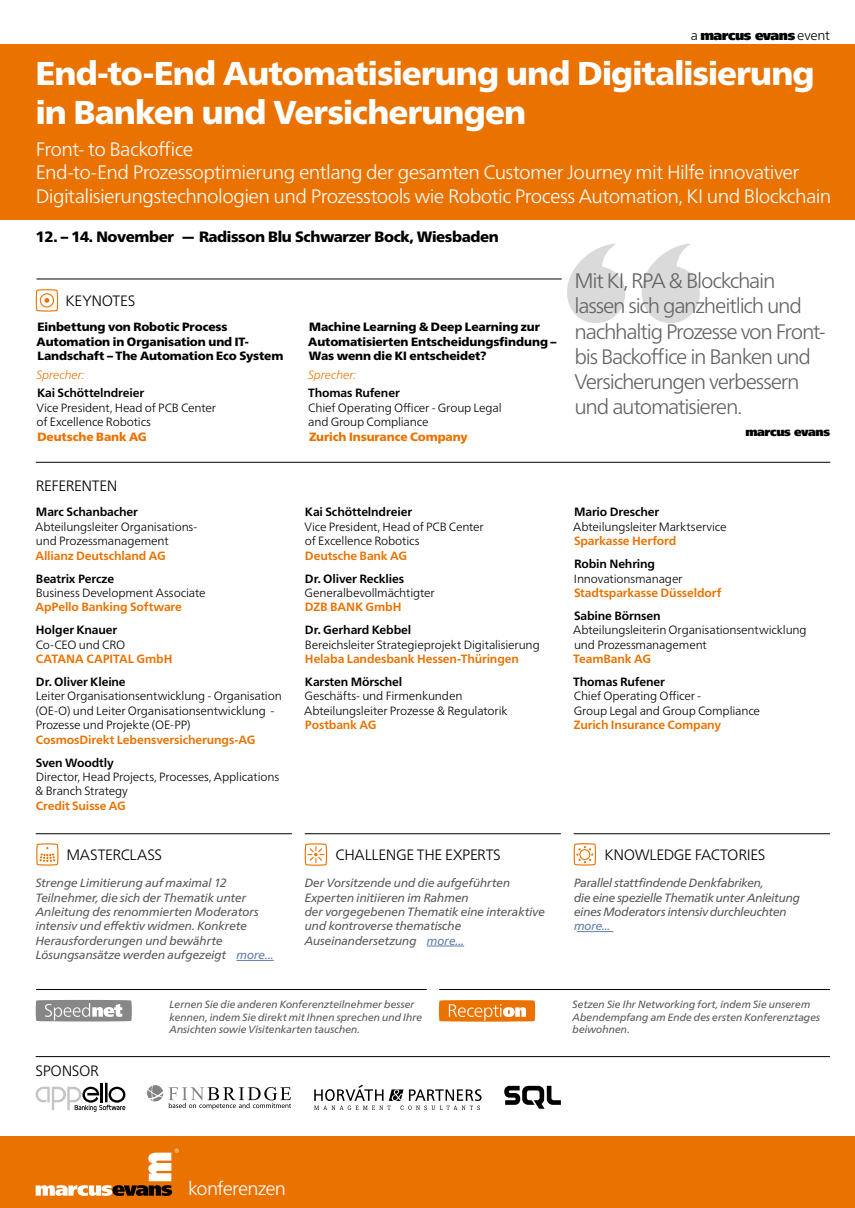
<style>
.page{position:relative;width:855px;height:1208px;background:#fff}
.page>*{position:absolute;margin:0;border:0;box-sizing:border-box;transform-origin:0 0}
.t1{font:900 33px/38.5px "Frutiger Neue LTW1 G";letter-spacing:-.025em;color:#fff}
.t2{font:300 21px/25.2px "Frutiger Neue LTW1 G";letter-spacing:-.06em;color:#646363}
.t3{font:300 19.5px/23.4px "Frutiger Neue LTW1 G";letter-spacing:-.03em;color:#fff}
.t4{font:300 18.75px "Frutiger Neue LTW1 G";letter-spacing:-.045em;color:#fff}
.t5{font:300 15px "Frutiger Neue LTW1 G";letter-spacing:-.02em;color:#000}
.t6{font:900 15px "Frutiger Neue LTW1 G";letter-spacing:-.025em;color:#000}
.t7{font:900 13.5px "Frutiger LT";letter-spacing:-.04em;color:#000}
.t8{font:300 12px/14.4px "Frutiger Neue LTW1 G";letter-spacing:-.015em;color:#000}
.t9{font:italic 12px/14.4px "Frutiger Neue LTW1 G";letter-spacing:-.015em;color:#575756}
.t10{font:700 12px "Frutiger Neue LTW1 G";letter-spacing:-.01em;color:#ea7200}
.t11{font:700 12px "Frutiger Neue LTW1 G";letter-spacing:-.01em;color:#000}
.t12{font:900 12px/14.4px "Frutiger Neue LTW1 G";letter-spacing:-.005em;color:#000}
.t13{font:900 12px "Frutiger Neue LTW1 G";letter-spacing:-.005em;color:#ea7200}
.t14{font:italic 300 12px "Frutiger Neue LTW1 G";letter-spacing:-.015em;color:#ea7200}
.t15{font:900 12px "Frutiger LT";letter-spacing:-.035em;color:#000}
.t16{font:italic 12px "Frutiger Neue LTW1 G";color:#607da9}
.t17{font:italic 10.5px/12.6px "Frutiger Neue LTW1 G";letter-spacing:-.005em;color:#575756}
.s1{font-family:"Frutiger Neue LTW1 G";font-weight:300}
.s2{color:#607da9}
</style>
<div class="page">
<div style="left:0;top:44px;width:855px;height:176px;background:#ea7200"></div>
<div style="left:0;top:1136px;width:855px;height:72px;background:#ea7200"></div>
<svg style="left:567px;top:243px;width:133px;height:80px"></svg>
<svg style="left:36px;top:1148px;width:143px;height:47px"></svg>
<hr style="left:36px;top:989px;width:391px;height:1px;background:#000">
<svg style="left:36px;top:1000px;width:96px;height:21px;background:#9f9f9f"></svg>
<hr style="left:36px;top:279px;width:526px;height:1px;background:#000">
<svg style="left:36px;top:289px;width:22px;height:23px"></svg>
<div style="left:40px;top:293px;width:14px;height:14px;border:1px solid #ea7200;border-radius:50%"></div>
<hr style="left:577px;top:931px;width:36px;height:1px;background:#607da9">
<hr style="left:573px;top:833px;width:257px;height:1px;background:#000">
<svg style="left:573px;top:843px;width:23px;height:23px"></svg>
<hr style="left:36px;top:1056px;width:794px;height:1px;background:#000">
<hr style="left:236px;top:960px;width:38px;height:1px;background:#607da9">
<hr style="left:36px;top:833px;width:256px;height:1px;background:#000">
<svg style="left:36px;top:843px;width:23px;height:23px"></svg>
<hr style="left:427px;top:945px;width:37px;height:1px;background:#607da9">
<hr style="left:305px;top:833px;width:256px;height:1px;background:#000">
<svg style="left:304px;top:843px;width:23px;height:23px"></svg>
<hr style="left:36px;top:462px;width:794px;height:1px;background:#000">
<hr style="left:439px;top:989px;width:391px;height:1px;background:#000">
<svg style="left:439px;top:1000px;width:96px;height:21px;background:#ed8c2f"></svg>
<hr style="left:100px;top:1082px;width:3px;height:20px;background:#000">
<hr style="left:105px;top:1082px;width:3px;height:20px;background:#000">
<svg style="left:36px;top:1086px;width:89px;height:25px"></svg>
<svg style="left:147px;top:1085px;width:144px;height:24px"></svg>
<svg style="left:314px;top:1084px;width:167px;height:26px"></svg>
<svg style="left:504px;top:1085px;width:57px;height:23px"></svg>
<p class="t7" style="left:690px;top:27px;width:141px"><span class="s1">a</span> marcus evans <span class="s1">event</span></p>
<h1 class="t1" style="left:36px;top:52px;width:780px">End-to-End Automatisierung und Digitalisierung in Banken und Versicherungen</h1>
<h3 class="t3" style="left:36px;top:136px;width:797px">Front- to Backoffice<br>End-to-End Prozessoptimierung entlang der gesamten Customer Journey mit Hilfe innovativer<br>Digitalisierungstechnologien und Prozesstools wie Robotic Process Automation, KI und Blockchain</h3>
<p class="t6" style="left:36px;top:226px;width:464px">12. – 14. November — Radisson Blu Schwarzer Bock, Wiesbaden</p>
<p class="t5" style="left:66px;top:289px;width:71px">KEYNOTES</p>
<p class="t12" style="left:37px;top:319px;width:248px">Einbettung von Robotic Process<br>Automation in Organisation und IT-<br>Landschaft – The Automation Eco System</p>
<p class="t14" style="left:37px;top:366px;width:50px">Sprecher:</p>
<p class="t11" style="left:37px;top:384px;width:109px">Kai Schöttelndreier</p>
<p class="t8" style="left:36px;top:399px;width:181px">Vice President, Head of PCB Center of Excellence Robotics</p>
<p class="t13" style="left:37px;top:427px;width:111px">Deutsche Bank AG</p>
<p class="t5" style="left:36px;top:475px;width:83px">REFERENTEN</p>
<p class="t11" style="left:36px;top:503px;width:104px">Marc Schanbacher</p>
<p class="t8" style="left:35px;top:518px;width:164px">Abteilungsleiter Organisations&shy;und Prozessmanagement</p>
<p class="t10" style="left:35px;top:547px;width:132px">Allianz Deutschland AG</p>
<p class="t11" style="left:36px;top:569px;width:80px">Beatrix Percze</p>
<p class="t8" style="left:36px;top:584px;width:171px">Business Development Associate</p>
<p class="t10" style="left:35px;top:598px;width:148px">ApPello Banking Software</p>
<p class="t11" style="left:36px;top:621px;width:83px">Holger Knauer</p>
<p class="t8" style="left:36px;top:636px;width:91px">Co-CEO und CRO</p>
<p class="t10" style="left:36px;top:650px;width:138px">CATANA CAPITAL GmbH</p>
<p class="t11" style="left:36px;top:673px;width:91px">Dr. Oliver Kleine</p>
<p class="t8" style="left:35px;top:688px;width:248px">Leiter Organisationsentwicklung - Organisation (OE-O) und Leiter Organisationsentwicklung -<br>Prozesse und Projekte (OE-PP)</p>
<p class="t10" style="left:36px;top:730px;width:221px">CosmosDirekt Lebensversicherungs-AG</p>
<p class="t11" style="left:36px;top:753px;width:79px">Sven Woodtly</p>
<p class="t8" style="left:35px;top:768px;width:245px">Director, Head Projects, Processes, Applications &amp; Branch Strategy</p>
<p class="t10" style="left:36px;top:797px;width:92px">Credit Suisse AG</p>
<p class="t12" style="left:308px;top:319px;width:250px">Machine Learning &amp; Deep Learning zur<br>Automatisierten Entscheidungsfindung –<br>Was wenn die KI entscheidet?</p>
<p class="t14" style="left:308px;top:366px;width:50px">Sprecher:</p>
<p class="t11" style="left:308px;top:384px;width:93px">Thomas Rufener</p>
<p class="t8" style="left:308px;top:399px;width:195px">Chief Operating Officer - Group Legal and Group Compliance</p>
<p class="t13" style="left:309px;top:427px;width:160px">Zurich Insurance Company</p>
<p class="t11" style="left:305px;top:503px;width:109px">Kai Schöttelndreier</p>
<p class="t8" style="left:304px;top:518px;width:181px">Vice President, Head of PCB Center of Excellence Robotics</p>
<p class="t10" style="left:305px;top:547px;width:104px">Deutsche Bank AG</p>
<p class="t11" style="left:305px;top:569px;width:101px">Dr. Oliver Recklies</p>
<p class="t8" style="left:304px;top:584px;width:132px">Generalbevollmächtigter</p>
<p class="t10" style="left:305px;top:598px;width:98px">DZB BANK GmbH</p>
<p class="t11" style="left:305px;top:621px;width:108px">Dr. Gerhard Kebbel</p>
<p class="t8" style="left:305px;top:636px;width:236px">Bereichsleiter Strategieprojekt Digitalisierung</p>
<p class="t10" style="left:305px;top:650px;width:215px">Helaba Landesbank Hessen-Thüringen</p>
<p class="t11" style="left:305px;top:673px;width:99px">Karsten Mörschel</p>
<p class="t8" style="left:304px;top:688px;width:205px">Geschäfts- und Firmenkunden<br>Abteilungsleiter Prozesse &amp; Regulatorik</p>
<p class="t10" style="left:305px;top:716px;width:73px">Postbank AG</p>
<h2 class="t2" style="left:574px;top:267px;width:253px">Mit KI, RPA &amp; Blockchain lassen sich ganzheitlich und nachhaltig Prozesse von Front&shy;bis Backoffice in Banken und<br>Versicherungen verbessern und automatisieren.</h2>
<p class="t15" style="left:745px;top:425px;width:86px">marcus evans</p>
<p class="t11" style="left:574px;top:503px;width:87px">Mario Drescher</p>
<p class="t8" style="left:573px;top:518px;width:155px">Abteilungsleiter Marktservice</p>
<p class="t10" style="left:574px;top:532px;width:104px">Sparkasse Herford</p>
<p class="t11" style="left:574px;top:555px;width:83px">Robin Nehring</p>
<p class="t8" style="left:574px;top:570px;width:110px">Innovationsmanager</p>
<p class="t10" style="left:574px;top:584px;width:149px">Stadtsparkasse Düsseldorf</p>
<p class="t11" style="left:574px;top:607px;width:88px">Sabine Börnsen</p>
<p class="t8" style="left:573px;top:622px;width:235px">Abteilungsleiterin Organisationsentwicklung und Prozessmanagement</p>
<p class="t10" style="left:573px;top:650px;width:79px">TeamBank AG</p>
<p class="t11" style="left:573px;top:673px;width:93px">Thomas Rufener</p>
<p class="t8" style="left:573px;top:688px;width:188px">Chief Operating Officer -<br>Group Legal and Group Compliance</p>
<p class="t10" style="left:574px;top:716px;width:149px">Zurich Insurance Company</p>
<p class="t5" style="left:66px;top:843px;width:97px">MASTERCLASS</p>
<p class="t9" style="left:36px;top:875px;width:239px">Strenge Limitierung auf maximal 12<br>Teilnehmer, die sich der Thematik unter Anleitung des renommierten Moderators intensiv und effektiv widmen. Konkrete Herausforderungen und bewährte Lösungsansätze werden aufgezeigt <span class="s2">more...</span></p>
<p class="t5" style="left:335px;top:843px;width:167px">CHALLENGE THE EXPERTS</p>
<p class="t9" style="left:305px;top:875px;width:242px">Der Vorsitzende und die aufgeführten Experten initiieren im Rahmen<br>der vorgegebenen Thematik eine interaktive und kontroverse thematische Auseinandersetzung <span class="s2">more...</span></p>
<p class="t5" style="left:36px;top:1060px;width:65px">SPONSOR</p>
<p class="t17" style="left:169px;top:997px;width:254px">Lernen Sie die anderen Konferenzteilnehmer besser kennen, indem Sie direkt mit Ihnen sprechen und Ihre<br>Ansichten sowie Visitenkarten tauschen.</p>
<p class="t5" style="left:604px;top:843px;width:162px">KNOWLEDGE FACTORIES</p>
<p class="t9" style="left:574px;top:875px;width:227px">Parallel stattfindende Denkfabriken,<br>die eine spezielle Thematik unter Anleitung eines Moderators intensiv durchleuchten</p>
<p class="t16" style="left:574px;top:917px;width:38px">more...</p>
<p class="t17" style="left:572px;top:997px;width:249px">Setzen Sie Ihr Networking fort, indem Sie unserem<br>Abendempfang am Ende des ersten Konferenztages beiwohnen.</p>
<h3 class="t4" style="left:188px;top:1175px;width:99px">konferenzen</h3>
</div>
